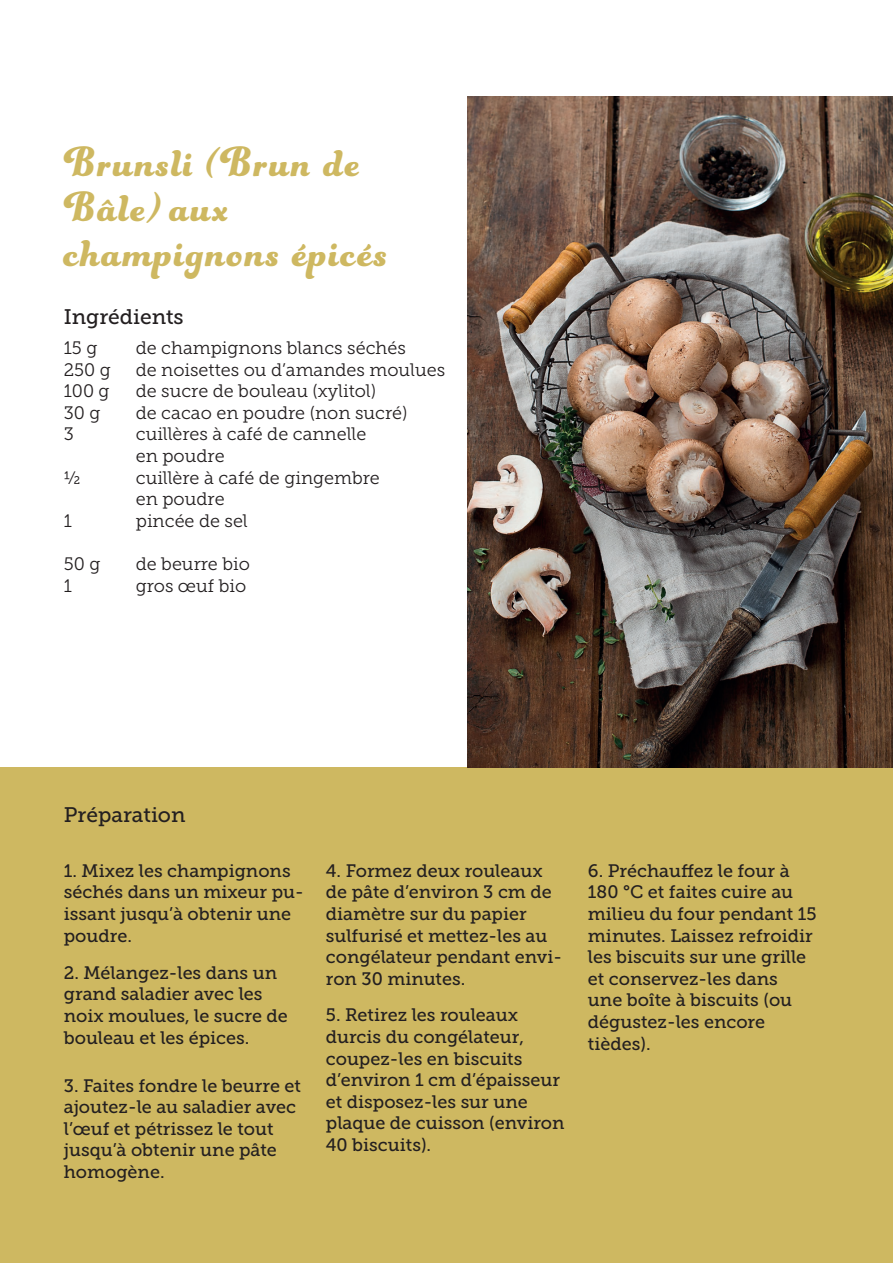
<style>
.page{position:relative;width:893px;height:1263px;background:#fff}
.page>*{position:absolute;margin:0;border:0;box-sizing:border-box;transform-origin:0 0}
.t1{font:45px/45px "Funkydori";letter-spacing:.05em;color:#ceb861}
.t2{font:21px "Museo Slab 500";color:#231f20}
.t3{font:18px/21.6px "Museo Slab 500";color:#231f20}
.t4{font:18px/21.6px "Museo Slab 300";color:#231f20}
</style>
<div class="page">
<div style="left:0;top:767px;width:893px;height:496px;background:#ceb861"></div>
<img style="left:468px;top:97px;width:425px;height:670px">
<h1 class="t1" style="left:64px;top:138px;width:325px">Brunsli (Brun de<br>Bâle) aux champignons épicés</h1>
<p class="t2" style="left:64px;top:305px;width:121px">Ingrédients</p>
<p class="t4" style="left:64px;top:337px;width:35px">15 g</p>
<p class="t4" style="left:136px;top:337px;width:272px">de champignons blancs séchés</p>
<p class="t4" style="left:64px;top:359px;width:48px">250 g</p>
<p class="t4" style="left:136px;top:359px;width:311px">de noisettes ou d’amandes moulues</p>
<p class="t4" style="left:64px;top:380px;width:47px">100 g</p>
<p class="t4" style="left:136px;top:380px;width:242px">de sucre de bouleau (xylitol)</p>
<p class="t4" style="left:64px;top:402px;width:38px">30 g</p>
<p class="t4" style="left:136px;top:402px;width:273px">de cacao en poudre (non sucré)</p>
<p class="t4" style="left:64px;top:424px;width:12px">3</p>
<p class="t4" style="left:136px;top:424px;width:232px">cuillères à café de cannelle en poudre</p>
<p class="t4" style="left:64px;top:467px;width:18px">½</p>
<p class="t4" style="left:136px;top:467px;width:245px">cuillère à café de gingembre en poudre</p>
<p class="t4" style="left:64px;top:510px;width:10px">1</p>
<p class="t4" style="left:136px;top:510px;width:114px">pincée de sel</p>
<p class="t4" style="left:64px;top:553px;width:38px">50 g</p>
<p class="t4" style="left:136px;top:553px;width:116px">de beurre bio</p>
<p class="t4" style="left:64px;top:575px;width:10px">1</p>
<p class="t4" style="left:136px;top:575px;width:112px">gros œuf bio</p>
<p class="t2" style="left:64px;top:802px;width:123px">Préparation</p>
<p class="t3" style="left:64px;top:860px;width:241px">1. Mixez les champignons séchés dans un mixeur pu&shy;issant jusqu’à obtenir une poudre.</p>
<p class="t3" style="left:326px;top:860px;width:238px">4. Formez deux rouleaux de pâte d’environ 3 cm de diamètre sur du papier sulfurisé et mettez-les au congélateur pendant envi&shy;ron 30 minutes.</p>
<p class="t3" style="left:64px;top:962px;width:226px">2. Mélangez-les dans un grand saladier avec les noix moulues, le sucre de bouleau et les épices.</p>
<p class="t3" style="left:64px;top:1074px;width:239px">3. Faites fondre le beurre et ajoutez-le au saladier avec l’œuf et pétrissez le tout jusqu’à obtenir une pâte homogène.</p>
<p class="t3" style="left:326px;top:1004px;width:240px">5. Retirez les rouleaux durcis du congélateur, coupez-les en biscuits d’environ 1 cm d’épaisseur et disposez-les sur une plaque de cuisson (environ<br>40 biscuits).</p>
<p class="t3" style="left:588px;top:860px;width:230px">6. Préchauffez le four à<br>180 °C et faites cuire au milieu du four pendant 15 minutes. Laissez refroidir les biscuits sur une grille et conservez-les dans une boîte à biscuits (ou dégustez-les encore tièdes).</p>
</div>
